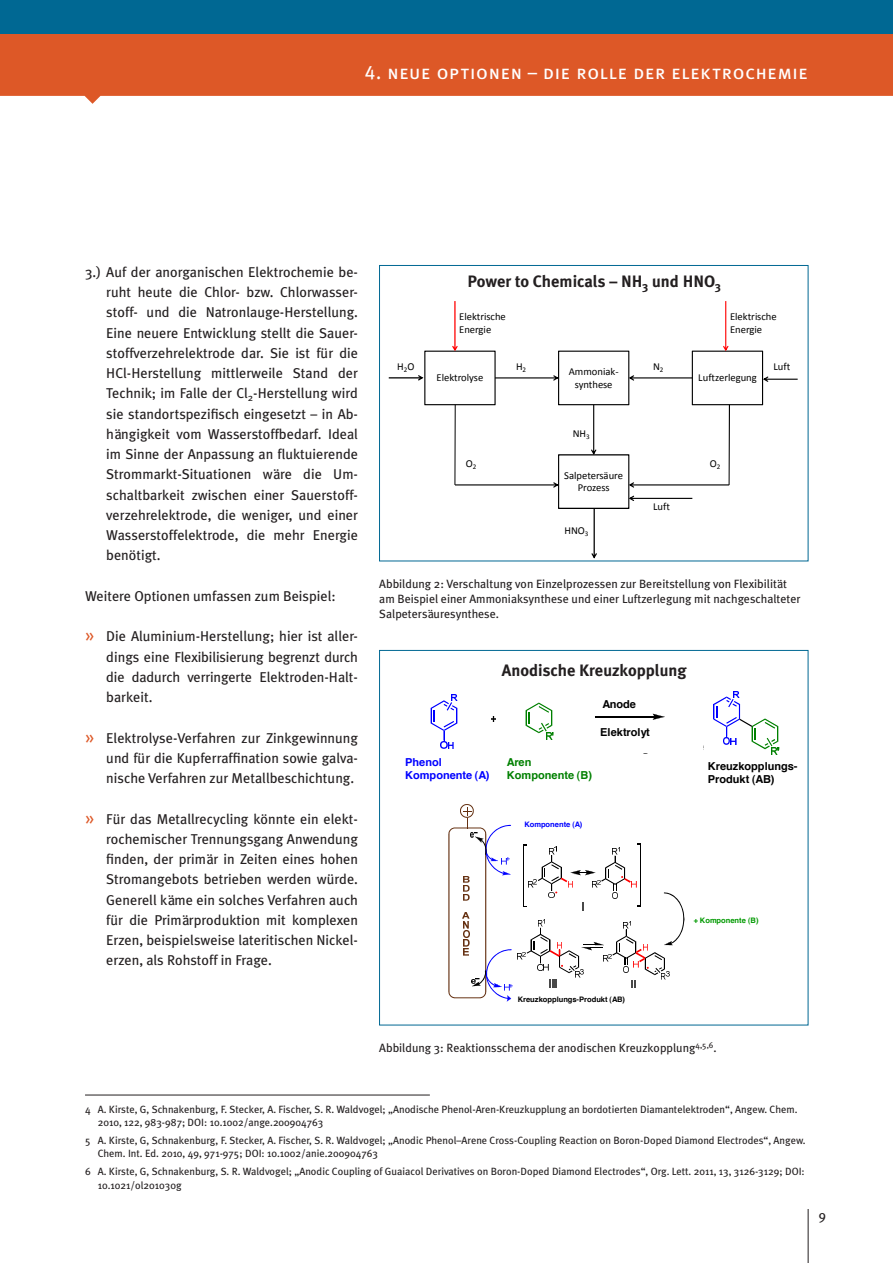
<style>
.page{position:relative;width:893px;height:1263px;background:#fff}
.page>*{position:absolute;margin:0;border:0;box-sizing:border-box;transform-origin:0 0}
.t1{font:19.5px "Meta Plus Book Caps";letter-spacing:.035em;color:#fff}
.t2{font:700 19.2px "Helvetica";color:#000}
.t3{font:700 16.5px "Meta Plus";color:#231f20}
.t4{font:14.25px/20.2px "Meta Plus";color:#231f20;text-align:justify}
.t5{font:13.5px "Meta Plus";color:#231f20}
.t6{font:12px/15px "Meta Plus";color:#231f20}
.t7{font:700 10.95px/13px "Helvetica";color:#000}
.t8{font:700 10.95px/13px "Helvetica";color:#00f}
.t9{font:700 10.95px/13px "Helvetica";color:#008000}
.t10{font:10.65px/12.8px "Calibri";color:#000;text-align:center}
.t11{font:10.5px/13.5px "Meta Plus";color:#231f20}
.t12{font:700 7.5px "Helvetica";color:#000}
.t13{font:700 7.5px "Helvetica";color:#090}
.t14{font:700 7.5px "Helvetica";color:#00f}
.t15{font:7.05px "Calibri";color:#000}
.s1{font-size:18px;color:#dd5827}
</style>
<div class="page">
<svg style="left:0;top:34px;width:893px;height:70px;background:#e06b3f"></svg>
<div style="left:0;top:0;width:893px;height:34px;background:#006893"></div>
<hr style="left:808px;top:1209px;width:1px;height:54px;background:#231f20">
<hr style="left:85px;top:1095px;width:345px;height:1px;background:#231f20">
<svg style="left:389px;top:301px;width:409px;height:257px"></svg>
<div style="left:379px;top:265px;width:429px;height:296px;border:1px solid #006893"></div>
<svg style="left:491px;top:717px;width:4px;height:4px"></svg>
<svg style="left:431px;top:694px;width:27px;height:55px"></svg>
<svg style="left:713px;top:691px;width:66px;height:63px"></svg>
<svg style="left:526px;top:702px;width:178px;height:48px"></svg>
<svg style="left:448px;top:804px;width:237px;height:198px"></svg>
<div style="left:513px;top:992px;width:120px;height:14px;background:#fff"></div>
<h1 class="t1" style="left:365px;top:61px;width:445px">4. neue optionen – die rolle der elektrochemie</h1>
<p class="t4" style="left:106px;top:262px;width:253px;text-indent:-21px">3.) Auf der anorganischen Elektrochemie be&shy;ruht heute die Chlor- bzw. Chlorwasser&shy;stoff- und die Natronlauge-Herstellung.<br>Eine neuere Entwicklung stellt die Sauer&shy;stoffverzehrelektrode dar. Sie ist für die HCl-Herstellung mittlerweile Stand der Technik; im Falle der Cl<sub>2</sub>-Herstellung wird sie standortspezifisch eingesetzt – in Ab&shy;hängigkeit vom Wasserstoffbedarf. Ideal im Sinne der Anpassung an fluktuierende Strommarkt-Situationen wäre die Um&shy;schaltbarkeit zwischen einer Sauerstoff&shy;verzehrelektrode, die weniger, und einer Wasserstoffelektrode, die mehr Energie benötigt.</p>
<p class="t4" style="left:85px;top:586px;width:252px">Weitere Optionen umfassen zum Beispiel:</p>
<p class="t4" style="left:106px;top:626px;width:253px;text-indent:-21px"><span class="s1">»</span> Die Aluminium-Herstellung; hier ist aller&shy;dings eine Flexibilisierung begrenzt durch die dadurch verringerte Elektroden-Halt&shy;barkeit.</p>
<p class="t4" style="left:106px;top:727px;width:253px;text-indent:-21px"><span class="s1">»</span> Elektrolyse-Verfahren zur Zinkgewinnung und für die Kupferraffination sowie galva&shy;nische Verfahren zur Metallbeschichtung.</p>
<p class="t4" style="left:106px;top:808px;width:253px;text-indent:-21px"><span class="s1">»</span> Für das Metallrecycling könnte ein elekt&shy;rochemischer Trennungsgang Anwendung finden, der primär in Zeiten eines hohen Stromangebots betrieben werden würde.<br>Generell käme ein solches Verfahren auch für die Primärproduktion mit komplexen Erzen, beispielsweise lateritischen Nickel&shy;erzen, als Rohstoff in Frage.</p>
<p class="t3" style="left:468px;top:271px;width:255px">Power to Chemicals – NH<sub>3</sub> und HNO<sub>3</sub></p>
<p class="t10" style="left:459px;top:310px;width:48px;text-align:left">Elektrische<br>Energie</p>
<p class="t10" style="left:730px;top:310px;width:48px;text-align:left">Elektrische<br>Energie</p>
<p class="t10" style="left:397px;top:360px;width:8px">H</p>
<p class="t10" style="left:773px;top:360px;width:18px">Luft</p>
<p class="t15" style="left:404px;top:366px;width:12px">2<sup>O</sup></p>
<p class="t10" style="left:516px;top:360px;width:12px">H<sub>2</sub></p>
<p class="t10" style="left:653px;top:360px;width:12px">N<sub>2</sub></p>
<p class="t10" style="left:569px;top:365px;width:51px">Ammoniak&shy;synthese</p>
<p class="t10" style="left:436px;top:372px;width:48px">Elektrolyse</p>
<p class="t10" style="left:698px;top:372px;width:60px">Luftzerlegung</p>
<p class="t10" style="left:573px;top:427px;width:19px">NH<sub>3</sub></p>
<p class="t10" style="left:466px;top:457px;width:12px">O<sub>2</sub></p>
<p class="t10" style="left:710px;top:457px;width:12px">O<sub>2</sub></p>
<p class="t10" style="left:564px;top:469px;width:60px">Salpetersäure<br>Prozess</p>
<p class="t10" style="left:564px;top:524px;width:26px">HNO<sub>3</sub></p>
<p class="t10" style="left:653px;top:500px;width:18px">Luft</p>
<p class="t6" style="left:379px;top:576px;width:423px">Abbildung 2: Verschaltung von Einzelprozessen zur Bereitstellung von Flexibilität am Beispiel einer Ammoniaksynthese und einer Luftzerlegung mit nachgeschalteter<br>Salpetersäuresynthese.</p>
<h2 class="t2" style="left:390px;top:656px;width:244px">Anodische Kreuzkopplung</h2>
<p class="t3" style="left:502px;top:661px;width:186px">Anodische Kreuzkopplung</p>
<p class="t7" style="left:602px;top:698px;width:35px">Anode</p>
<p class="t7" style="left:600px;top:726px;width:51px">Elektrolyt</p>
<p class="t8" style="left:405px;top:756px;width:86px">Phenol<br>Komponente (A)</p>
<p class="t9" style="left:507px;top:756px;width:87px">Aren<br>Komponente (B)</p>
<p class="t7" style="left:708px;top:760px;width:91px">Kreuzkopplungs-<br>Produkt (AB)</p>
<p class="t14" style="left:524px;top:819px;width:60px">Komponente (A)</p>
<p class="t12" style="left:518px;top:994px;width:109px">Kreuzkopplungs-Produkt (AB)</p>
<p class="t13" style="left:694px;top:916px;width:66px">+ Komponente (B)</p>
<p class="t6" style="left:379px;top:1040px;width:339px">Abbildung 3: Reaktionsschema der anodischen Kreuzkopplung<sup>4,5,6</sup>.</p>
<p class="t11" style="left:98px;top:1102px;width:701px;text-indent:-13px">4 A. Kirste, G, Schnakenburg, F. Stecker, A. Fischer, S. R. Waldvogel; „Anodische Phenol-Aren-Kreuzkupplung an bordotierten Diamantelektroden“, Angew. Chem.<br>2010, 122, 983-987; DOI: 10.1002/ange.200904763</p>
<p class="t11" style="left:98px;top:1133px;width:709px;text-indent:-13px">5 A. Kirste, G, Schnakenburg, F. Stecker, A. Fischer, S. R. Waldvogel; „Anodic Phenol–Arene Cross-Coupling Reaction on Boron-Doped Diamond Electrodes“, Angew.<br>Chem. Int. Ed. 2010, 49, 971-975; DOI: 10.1002/anie.200904763</p>
<p class="t11" style="left:98px;top:1164px;width:708px;text-indent:-13px">6 A. Kirste, G, Schnakenburg, S. R. Waldvogel; „Anodic Coupling of Guaiacol Derivatives on Boron-Doped Diamond Electrodes“, Org. Lett. 2011, 13, 3126-3129; DOI:<br>10.1021/ol201030g</p>
<p class="t5" style="left:819px;top:1207px;width:9px">9</p>
</div>
